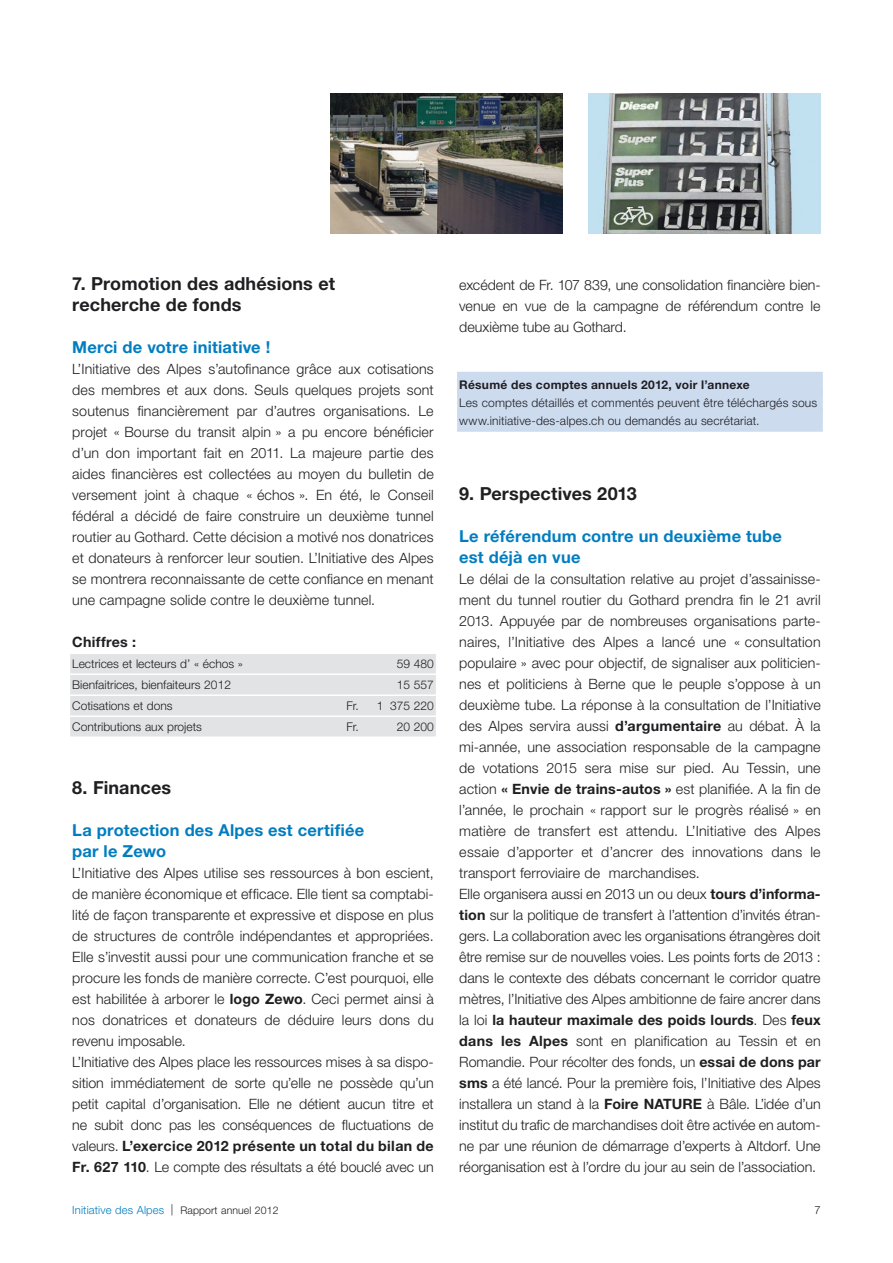
<style>
.page{position:relative;width:893px;height:1263px;background:#fff}
.page>*{position:absolute;margin:0;border:0;box-sizing:border-box;transform-origin:0 0}
.t1{font:700 18px/21px "Helvetica Neue";letter-spacing:.005em;color:#1f1e21}
.t2{font:700 16.5px/21px "Helvetica Neue";letter-spacing:.01em;color:#007dc0}
.t3{font:300 14.25px/21px "Helvetica Neue";letter-spacing:.005em;color:#1f1e21;text-align:justify}
.t4{font:700 14.25px "Helvetica Neue";letter-spacing:.015em;color:#1f1e21}
.t5{font:300 12px/18px "Helvetica Neue";color:#1f1e21}
.t6{font:700 12px "Helvetica Neue";letter-spacing:.02em;color:#1f1e21}
.t7{font:300 11.25px "Helvetica Neue";letter-spacing:.01em;color:#007dc0}
.t8{font:300 11.25px "Helvetica Neue";color:#1f1e21}
.s1{font-weight:700}
.s2{color:#1f1e21}
.s3{font-size:10.5px;color:#1f1e21}
</style>
<div class="page">
<div style="left:70px;top:654px;width:366px;height:19px;background:#e2e3e4"></div>
<div style="left:70px;top:675px;width:366px;height:19px;background:#e2e3e4"></div>
<div style="left:70px;top:696px;width:366px;height:19px;background:#e2e3e4"></div>
<div style="left:70px;top:717px;width:366px;height:19px;background:#e2e3e4"></div>
<div style="left:457px;top:372px;width:366px;height:24px;background:#cddbef"></div>
<div style="left:457px;top:390px;width:366px;height:24px;background:#cddbef"></div>
<div style="left:457px;top:408px;width:366px;height:24px;background:#cddbef"></div>
<img style="left:588px;top:94px;width:233px;height:140px">
<img style="left:330px;top:94px;width:233px;height:140px">
<p class="t1" style="left:72px;top:272px;width:264px">7. Promotion des adhésions et recherche de fonds</p>
<p class="t2" style="left:72px;top:336px;width:200px">Merci de votre initiative !</p>
<p class="t3" style="left:72px;top:358px;width:363px">L’Initiative des Alpes s’autofinance grâce aux cotisations des membres et aux dons. Seuls quelques projets sont soutenus financièrement par d’autres organisations. Le projet « Bourse du transit alpin » a pu encore bénéficier d’un don important fait en 2011. La majeure partie des aides financières est collectées au moyen du bulletin de versement joint à chaque « échos ». En été, le Conseil fédéral a décidé de faire construire un deuxième tunnel routier au Gothard. Cette décision a motivé nos donatrices et donateurs à renforcer leur soutien. L’Initiative des Alpes se montrera reconnaissante de cette confiance en menant une campagne solide contre le deuxième tunnel.</p>
<p class="t4" style="left:72px;top:633px;width:65px">Chiffres :</p>
<p class="t5" style="left:72px;top:654px;width:172px">Lectrices et lecteurs d’ « échos »</p>
<p class="t5" style="left:397px;top:654px;width:39px">59 480</p>
<p class="t5" style="left:72px;top:675px;width:160px">Bienfaitrices, bienfaiteurs 2012</p>
<p class="t5" style="left:397px;top:675px;width:39px">15 557</p>
<p class="t5" style="left:72px;top:696px;width:102px">Cotisations et dons</p>
<p class="t5" style="left:346px;top:696px;width:89px">Fr. 1 375 220</p>
<p class="t5" style="left:72px;top:717px;width:131px">Contributions aux projets</p>
<p class="t5" style="left:346px;top:717px;width:14px">Fr.</p>
<p class="t5" style="left:397px;top:717px;width:39px">20 200</p>
<p class="t1" style="left:72px;top:776px;width:100px">8. Finances</p>
<p class="t2" style="left:72px;top:819px;width:293px">La protection des Alpes est certifiée par le Zewo</p>
<p class="t3" style="left:72px;top:862px;width:363px;text-align:left">L’Initiative des Alpes utilise ses ressources à bon escient, de manière économique et efficace. Elle tient sa comptabi&shy;lité de façon transparente et expressive et dispose en plus de structures de contrôle indépendantes et appropriées.<br>Elle s’investit aussi pour une communication franche et se procure les fonds de manière correcte. C’est pourquoi, elle est habilitée à arborer le <span class="s1">logo Zewo</span>. Ceci permet ainsi à nos donatrices et donateurs de déduire leurs dons du revenu imposable.<br>L’Initiative des Alpes place les ressources mises à sa dispo&shy;sition immédiatement de sorte qu’elle ne possède qu’un petit capital d’organisation. Elle ne détient aucun titre et ne subit donc pas les conséquences de fluctuations de valeurs. <span class="s1">L’exercice 2012 présente un total du bilan de Fr. 627 110</span>. Le compte des résultats a été bouclé avec un</p>
<p class="t3" style="left:459px;top:274px;width:363px">excédent de Fr. 107 839, une consolidation financière bien&shy;venue en vue de la campagne de référendum contre le deuxième tube au Gothard.</p>
<p class="t6" style="left:459px;top:377px;width:292px">Résumé des comptes annuels 2012, voir l’annexe</p>
<p class="t5" style="left:459px;top:393px;width:360px">Les comptes détaillés et commentés peuvent être téléchargés sous www.initiative-des-alpes.ch ou demandés au secrétariat.</p>
<p class="t1" style="left:459px;top:482px;width:179px">9. Perspectives 2013</p>
<p class="t2" style="left:459px;top:525px;width:324px">Le référendum contre un deuxième tube est déjà en vue</p>
<p class="t3" style="left:459px;top:568px;width:363px;text-align:left">Le délai de la consultation relative au projet d’assainisse&shy;ment du tunnel routier du Gothard prendra fin le 21 avril 2013. Appuyée par de nombreuses organisations parte&shy;naires, l’Initiative des Alpes a lancé une « consultation populaire » avec pour objectif, de signaliser aux politicien&shy;nes et politiciens à Berne que le peuple s’oppose à un deuxième tube. La réponse à la consultation de l’Initiative des Alpes servira aussi <span class="s1">d’argumentaire</span> au débat. À la mi-année, une association responsable de la campagne de votations 2015 sera mise sur pied. Au Tessin, une action <span class="s1">« Envie de trains-autos »</span> est planifiée. A la fin de l’année, le prochain « rapport sur le progrès réalisé » en matière de transfert est attendu. L’Initiative des Alpes essaie d’apporter et d’ancrer des innovations dans le transport ferroviaire de marchandises.<br>Elle organisera aussi en 2013 un ou deux <span class="s1">tours d’informa&shy;tion</span> sur la politique de transfert à l’attention d’invités étran&shy;gers. La collaboration avec les organisations étrangères doit être remise sur de nouvelles voies. Les points forts de 2013 : dans le contexte des débats concernant le corridor quatre mètres, l’Initiative des Alpes ambitionne de faire ancrer dans la loi <span class="s1">la hauteur maximale des poids lourds</span>. Des <span class="s1">feux dans les Alpes</span> sont en planification au Tessin et en Romandie. Pour récolter des fonds, un <span class="s1">essai de dons par sms</span> a été lancé. Pour la première fois, l’Initiative des Alpes installera un stand à la <span class="s1">Foire NATURE</span> à Bâle. L’idée d’un institut du trafic de marchandises doit être activée en autom&shy;ne par une réunion de démarrage d’experts à Altdorf. Une réorganisation est à l’ordre du jour au sein de l’association.</p>
<p class="t7" style="left:72px;top:1203px;width:208px">Initiative des Alpes <span class="s2">|</span> <span class="s3">Rapport annuel 2012</span></p>
<p class="t8" style="left:814px;top:1203px;width:8px">7</p>
</div>
